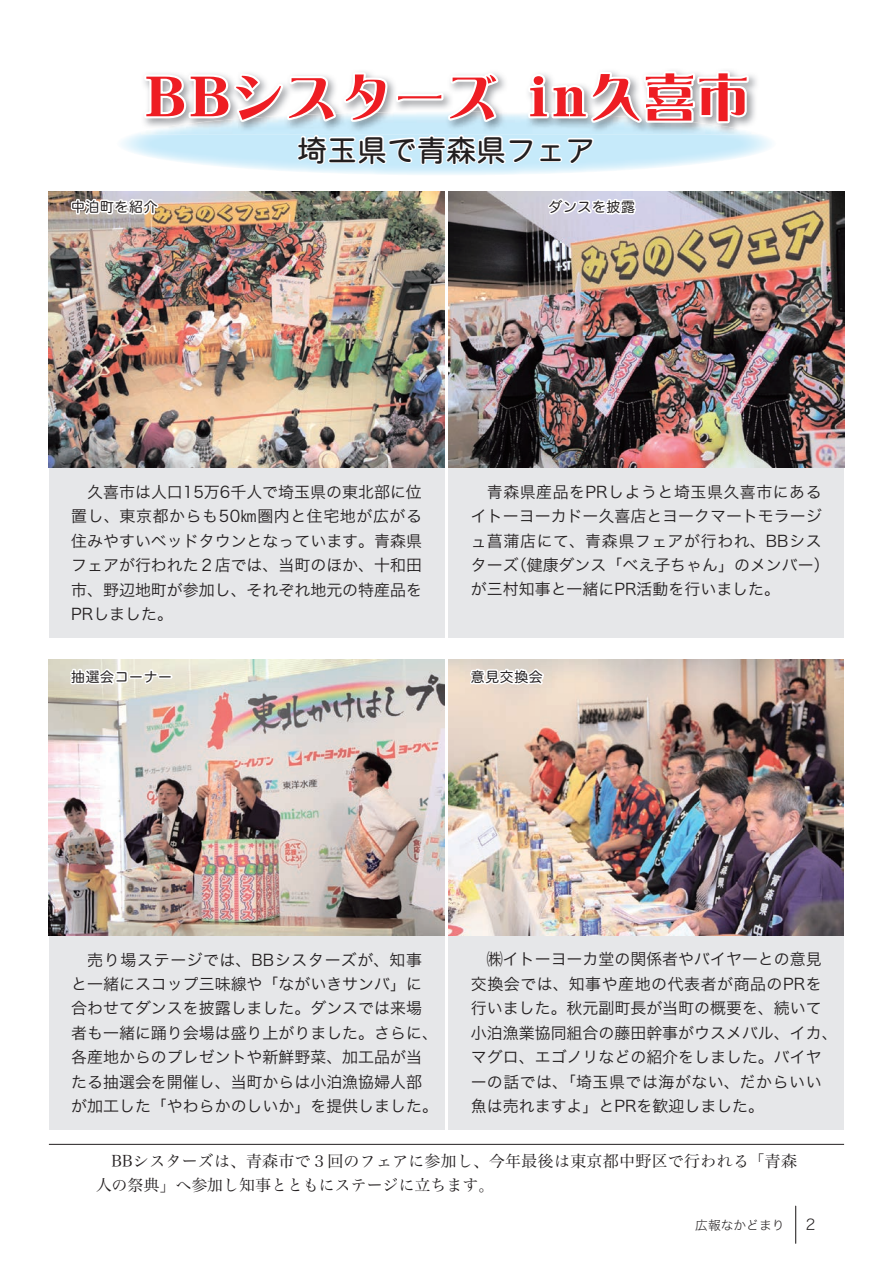
<style>
.page{position:relative;width:893px;height:1263px;background:#fff}
.page>*{position:absolute;margin:0;border:0;box-sizing:border-box;transform-origin:0 0}
.t1{font:51px "Roman Mincho EGP Ultra SJIS";letter-spacing:.05em;color:#ee1d23}
.t2{font:29.7px "DFHS Maru Gothic Std W4";color:#231f20}
.t3{font:15.9px/24.5px "Hira Kaku Pro W3";color:#231f20}
.t4{font:15.9px/23.4px "Hira Min Pro W3";letter-spacing:.02em;color:#231f20}
.t5{font:15.9px "Hira Kaku Pro W3";letter-spacing:.03em;color:#231f20}
.t6{font:15.9px "Hira Kaku Pro W3";letter-spacing:.04em;color:#231f20}
.t7{font:14.85px "Hira Kaku Std W2";color:#231f20}
.t8{font:13.8px "Hira Maru Pro W4";letter-spacing:.05em;color:#231f20}
.t9{font:12.75px "Hira Kaku Std W2";color:#231f20}
</style>
<div class="page">
<hr style="left:795px;top:1206px;width:1px;height:37px;background:#231f20">
<div style="left:49px;top:468px;width:395px;height:170px;background:#e6e7e9"></div>
<div style="left:49px;top:935px;width:395px;height:195px;background:#e6e7e9"></div>
<div style="left:449px;top:468px;width:395px;height:170px;background:#e6e7e9"></div>
<div style="left:449px;top:935px;width:395px;height:195px;background:#e6e7e9"></div>
<img style="left:49px;top:191px;width:395px;height:277px">
<img style="left:49px;top:659px;width:395px;height:276px">
<img style="left:449px;top:191px;width:395px;height:277px">
<img style="left:449px;top:659px;width:395px;height:276px">
<hr style="left:49px;top:1144px;width:795px;height:1px;background:#231f20">
<svg style="left:142px;top:71px;width:360px;height:55px"></svg>
<svg style="left:526px;top:70px;width:226px;height:56px"></svg>
<svg style="left:296px;top:133px;width:299px;height:33px"></svg>
<svg style="left:545px;top:172px;width:93px;height:48px"></svg>
<svg style="left:69px;top:191px;width:91px;height:35px"></svg>
<svg style="left:467px;top:661px;width:78px;height:31px"></svg>
<svg style="left:69px;top:661px;width:61px;height:31px"></svg>
<div style="left:129px;top:675px;width:14px;height:4px;border:3px solid #fff"></div>
<svg style="left:142px;top:662px;width:17px;height:24px"></svg>
<div style="left:158px;top:675px;width:14px;height:4px;border:3px solid #fff"></div>
<h1 class="t1" style="left:528px;top:72px;width:222px">in久喜市</h1>
<h1 class="t1" style="left:144px;top:72px;width:355px">BBシスターズ</h1>
<h2 class="t2" style="left:298px;top:134px;width:299px">埼玉県で青森県フェア</h2>
<p class="t8" style="left:549px;top:195px;width:88px">ダンスを披露</p>
<p class="t8" style="left:71px;top:195px;width:88px">中泊町を紹介</p>
<p class="t3" style="left:71px;top:478px;width:352px;text-align:justify">　久喜市は人口15万6千人で埼玉県の東北部に位置し、東京都からも50㎞圏内と住宅地が広がる住みやすいベッドタウンとなっています。青森県フェアが行われた２店では、当町のほか、十和田市、野辺地町が参加し、それぞれ地元の特産品をPRしました。</p>
<p class="t8" style="left:71px;top:665px;width:102px">抽選会コーナー</p>
<p class="t5" style="left:471px;top:478px;width:352px">　青森県産品をPRしようと埼玉県久喜市にある</p>
<p class="t3" style="left:471px;top:503px;width:352px">イトーヨーカドー久喜店とヨークマートモラージ</p>
<p class="t6" style="left:471px;top:526px;width:352px">ュ菖蒲店にて、青森県フェアが行われ、BBシス</p>
<p class="t3" style="left:511px;top:552px;width:320px">（健康ダンス「べえ子ちゃん」のメンバー(</p>
<p class="t3" style="left:471px;top:552px;width:311px">ターズ<br>が三村知事と一緒にPR活動を行いました。</p>
<p class="t8" style="left:471px;top:665px;width:73px">意見交換会</p>
<p class="t3" style="left:71px;top:946px;width:368px">　売り場ステージでは、BBシスターズが、知事と一緒にスコップ三味線や「ながいきサンバ」に合わせてダンスを披露しました。ダンスでは来場者も一緒に踊り会場は盛り上がりました。さらに、各産地からのプレゼントや新鮮野菜、加工品が当たる抽選会を開催し、当町からは小泊漁協婦人部が加工した「やわらかのしいか」を提供しました。</p>
<p class="t3" style="left:471px;top:946px;width:368px">　㈱イトーヨーカ堂の関係者やバイヤーとの意見交換会では、知事や産地の代表者が商品のPRを行いました。秋元副町長が当町の概要を、続いて小泊漁業協同組合の藤田幹事がウスメバル、イカ、マグロ、エゴノリなどの紹介をしました。バイヤーの話では、「埼玉県では海がない、だからいい魚は売れますよ」とPRを歓迎しました。</p>
<p class="t4" style="left:96px;top:1148px;width:703px">　BBシスターズは、青森市で３回のフェアに参加し、今年最後は東京都中野区で行われる「青森人の祭典」へ参加し知事とともにステージに立ちます。</p>
<p class="t9" style="left:695px;top:1215px;width:91px">広報なかどまり</p>
<p class="t7" style="left:806px;top:1213px;width:11px">2</p>
</div>
